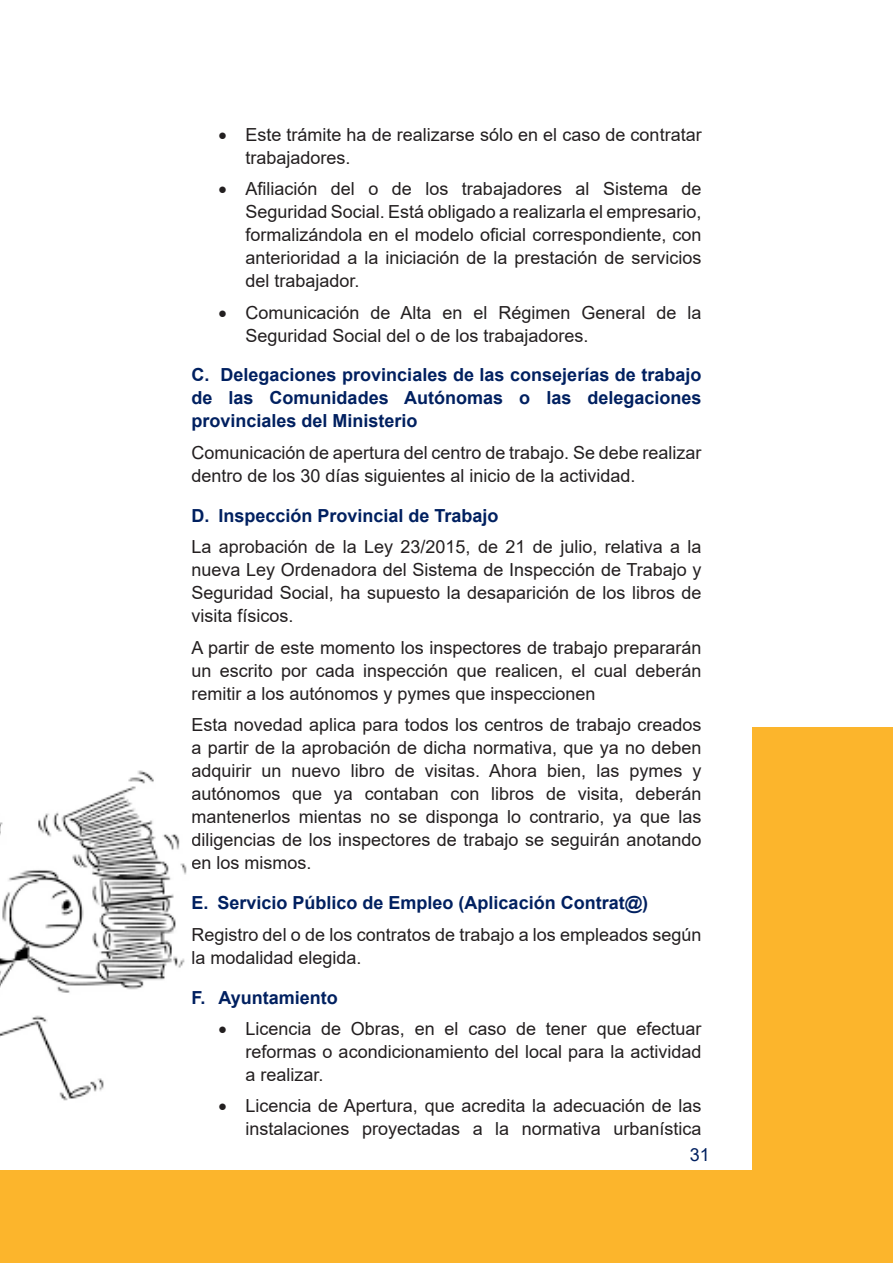
<style>
.page{position:relative;width:893px;height:1263px;background:#fff}
.page>*{position:absolute;margin:0;border:0;box-sizing:border-box;transform-origin:0 0}
.t1{font:18px/23px "Arial";color:#231f20;text-align:justify}
.Subcapitulos{font:700 18px/23px "Arial";color:#002060;text-align:justify}
.t2{font:18px "Arial";color:#002060}
</style>
<div class="page">
<img style="left:0;top:770px;width:187px;height:331px">
<div style="left:0;top:1171px;width:893px;height:92px;background:#fcb52c"></div>
<div style="left:753px;top:727px;width:140px;height:444px;background:#fcb52c"></div>
<p class="t1" style="left:245px;top:123px;width:458px;text-indent:-27px">• Este trámite ha de realizarse sólo en el caso de contratar trabajadores.</p>
<p class="t1" style="left:245px;top:177px;width:458px;text-indent:-27px">• Afiliación del o de los trabajadores al Sistema de Seguridad Social. Está obligado a realizarla el empresario, formalizándola en el modelo oficial correspondiente, con anterioridad a la iniciación de la prestación de servicios del trabajador.</p>
<p class="t1" style="left:245px;top:301px;width:458px;text-indent:-27px">• Comunicación de Alta en el Régimen General de la<br>Seguridad Social del o de los trabajadores.</p>
<p class="Subcapitulos" style="left:191px;top:364px;width:512px">C. Delegaciones provinciales de las consejerías de trabajo de las Comunidades Autónomas o las delegaciones provinciales del Ministerio</p>
<p class="t1" style="left:191px;top:441px;width:512px">Comunicación de apertura del centro de trabajo. Se debe realizar dentro de los 30 días siguientes al inicio de la actividad.</p>
<p class="Subcapitulos" style="left:191px;top:504px;width:309px">D. Inspección Provincial de Trabajo</p>
<p class="t1" style="left:191px;top:535px;width:512px">La aprobación de la Ley 23/2015, de 21 de julio, relativa a la nueva Ley Ordenadora del Sistema de Inspección de Trabajo y Seguridad Social, ha supuesto la desaparición de los libros de visita físicos.</p>
<p class="t1" style="left:191px;top:636px;width:512px">A partir de este momento los inspectores de trabajo prepararán un escrito por cada inspección que realicen, el cual deberán remitir a los autónomos y pymes que inspeccionen</p>
<p class="t1" style="left:191px;top:713px;width:512px">Esta novedad aplica para todos los centros de trabajo creados a partir de la aprobación de dicha normativa, que ya no deben adquirir un nuevo libro de visitas. Ahora bien, las pymes y autónomos que ya contaban con libros de visita, deberán mantenerlos mientas no se disponga lo contrario, ya que las diligencias de los inspectores de trabajo se seguirán anotando en los mismos.</p>
<p class="Subcapitulos" style="left:191px;top:891px;width:458px">E. Servicio Público de Empleo (Aplicación Contrat@)</p>
<p class="t1" style="left:191px;top:923px;width:512px">Registro del o de los contratos de trabajo a los empleados según la modalidad elegida.</p>
<p class="Subcapitulos" style="left:191px;top:986px;width:148px">F. Ayuntamiento</p>
<p class="t1" style="left:245px;top:1017px;width:458px;text-indent:-27px">• Licencia de Obras, en el caso de tener que efectuar reformas o acondicionamiento del local para la actividad a realizar.</p>
<p class="t1" style="left:218px;top:1094px;width:485px;text-align:right">• Licencia de Apertura, que acredita la adecuación de las instalaciones proyectadas a la normativa urbanística</p>
<p class="t2" style="left:690px;top:1142px;width:22px">31</p>
</div>
